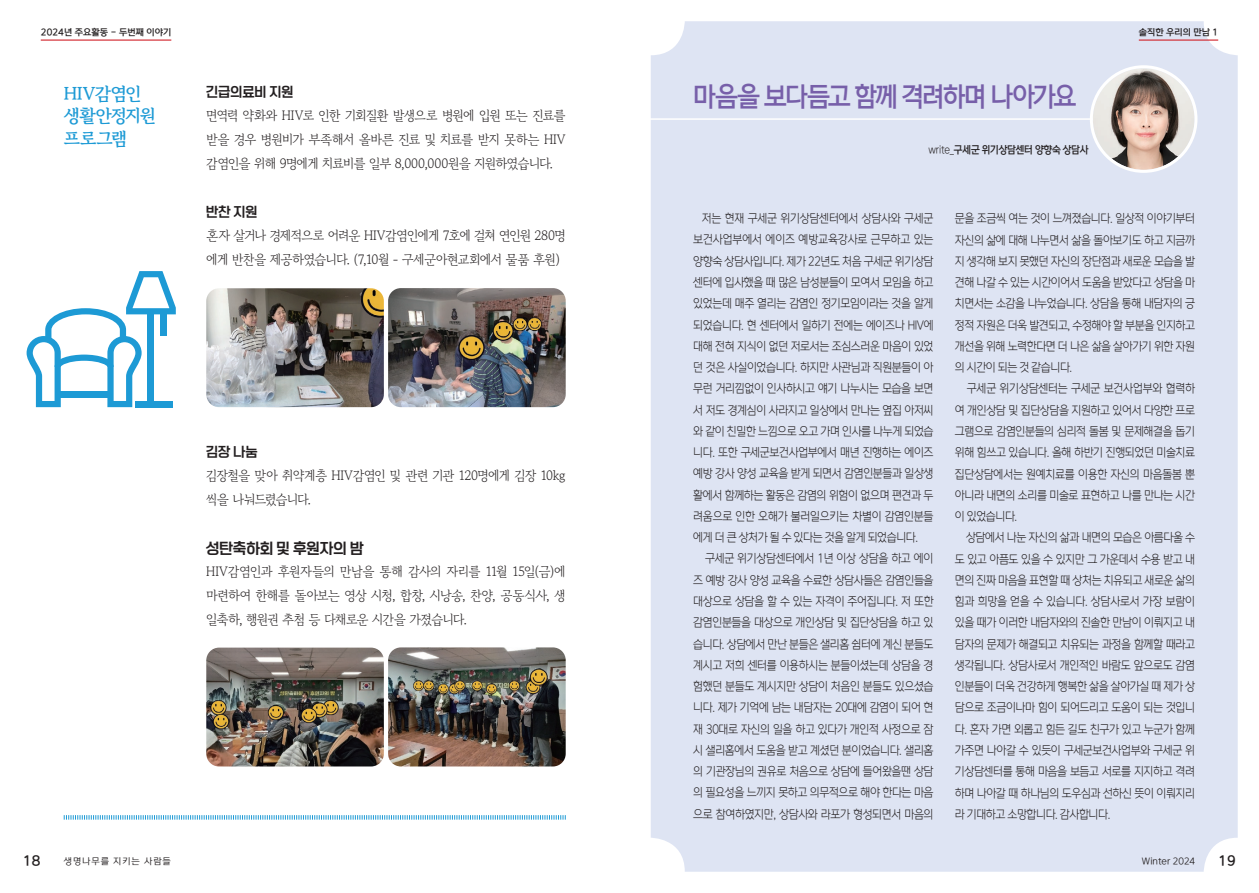
<style>
.page{position:relative;width:1259px;height:893px;background:#fff}
.page>*{position:absolute;margin:0;border:0;box-sizing:border-box;transform-origin:0 0}
.t1{font:27px "ONE Mobile OTF Bold";letter-spacing:-.055em;color:#775fa9;scale:.9 1}
.t2{font:700 18px/22.5px "Gowun Batang";letter-spacing:-.02em;color:#1d9ad5}
.t3{font:15px "ONE Mobile Title OTF Regular";letter-spacing:-.005em;color:#231f20;scale:.95 1}
.t4{font:13.5px/24px "Gowun Batang";letter-spacing:-.055em;color:#231f20;text-align:justify;scale:.95 1}
.t5{font:13.5px "ONE Mobile Title OTF Regular";letter-spacing:-.015em;color:#231f20;scale:.95 1}
.t6{font:13.5px "ONE Mobile OTF Bold";color:#231f20}
.t7{font:12px/21.3px "ONE Mobile OTF Light";letter-spacing:-.04em;color:#231f20;text-align:justify;scale:.9 1}
.t8{font:10.5px "ONE Mobile OTF Bold";letter-spacing:-.025em;color:#231f20;scale:.9 1}
.t9{font:9px "ONE Mobile OTF Bold";color:#231f20}
.t10{font:9px "ONE Mobile OTF Regular";letter-spacing:.1em;color:#231f20}
.t11{font:9px "ONE Mobile OTF Regular";color:#231f20}
.s1{font-family:"ONE Mobile OTF Light"}
</style>
<div class="page">
<div style="left:651px;top:21px;width:586px;height:851px;background:#dee4f3;border-radius:34px"></div>
<hr style="left:41px;top:40px;width:130px;height:1px;background:#d1232a">
<img style="left:206px;top:288px;width:178px;height:119px">
<img style="left:388px;top:288px;width:178px;height:119px">
<img style="left:206px;top:648px;width:178px;height:118px">
<img style="left:388px;top:647px;width:178px;height:119px">
<svg style="left:63px;top:815px;width:503px;height:5px"></svg>
<hr style="left:1138px;top:40px;width:80px;height:1px;background:#d1232a">
<hr style="left:629px;top:118px;width:471px;height:2px;background:#fff">
<img style="left:1093px;top:68px;width:101px;height:102px;border-radius:51px">
<div style="left:1090px;top:65px;width:107px;height:108px;border:3px solid #fff;border-radius:50%"></div>
<svg style="left:27px;top:271px;width:149px;height:136px"></svg>
<div style="left:160px;top:311px;width:6px;height:25px;background:#1d9ad5"></div>
<p class="t9" style="left:41px;top:27px;width:132px">2024년 주요활동 - 두번째 이야기</p>
<h2 class="t2" style="left:64px;top:81px;width:94px">HIV감염인 생활안정지원 프로그램</h2>
<p class="t5" style="left:206px;top:84px;width:93px">긴급의료비 지원</p>
<p class="t4" style="left:206px;top:102px;width:380px">면역력 약화와 HIV로 인한 기회질환 발생으로 병원에 입원 또는 진료를 받을 경우 병원비가 부족해서 올바른 진료 및 치료를 받지 못하는 HIV 감염인을 위해 9명에게 치료비를 일부 8,000,000원을 지원하였습니다.</p>
<p class="t5" style="left:206px;top:204px;width:56px">반찬 지원</p>
<p class="t4" style="left:206px;top:222px;width:380px">혼자 살거나 경제적으로 어려운 HIV감염인에게 7호에 걸쳐 연인원 280명 에게 반찬을 제공하였습니다. (7,10월 - 구세군아현교회에서 물품 후원)</p>
<p class="t5" style="left:206px;top:444px;width:56px">김장 나눔</p>
<p class="t4" style="left:206px;top:462px;width:380px">김장철을 맞아 취약계층 HIV감염인 및 관련 기관 120명에게 김장 10kg 씩을 나눠드렸습니다.</p>
<p class="t3" style="left:206px;top:540px;width:167px">성탄축하회 및 후원자의 밤</p>
<p class="t4" style="left:206px;top:558px;width:380px">HIV감염인과 후원자들의 만남을 통해 감사의 자리를 11월 15일(금)에 마련하여 한해를 돌아보는 영상 시청, 합창, 시낭송, 찬양, 공동식사, 생 일축하, 행원권 추첨 등 다채로운 시간을 가졌습니다.</p>
<h1 class="t1" style="left:693px;top:83px;width:427px">마음을 보다듬고 함께 격려하며 나아가요</h1>
<p class="t8" style="left:928px;top:145px;width:179px"><span class="s1">write_</span>구세군 위기상담센터 양향숙 상담사</p>
<p class="t9" style="left:1138px;top:27px;width:81px">솔직한 우리의 만남 1</p>
<p class="t7" style="left:693px;top:208px;width:268px;text-indent:8px">저는 현재 구세군 위기상담센터에서 상담사와 구세군 보건사업부에서 에이즈 예방교육강사로 근무하고 있는 양향숙 상담사입니다. 제가 22년도 처음 구세군 위기상담 센터에 입사했을 때 많은 남성분들이 모여서 모임을 하고 있었는데 매주 열리는 감염인 정기모임이라는 것을 알게 되었습니다. 현 센터에서 일하기 전에는 에이즈나 HIV에 대해 전혀 지식이 없던 저로서는 조심스러운 마음이 있었 던 것은 사실이었습니다. 하지만 사관님과 직원분들이 아 무런 거리낌없이 인사하시고 얘기 나누시는 모습을 보면 서 저도 경계심이 사라지고 일상에서 만나는 옆집 아저씨 와 같이 친밀한 느낌으로 오고 가며 인사를 나누게 되었습 니다. 또한 구세군보건사업부에서 매년 진행하는 에이즈 예방 강사 양성 교육을 받게 되면서 감염인분들과 일상생 활에서 함께하는 활동은 감염의 위험이 없으며 편견과 두 려움으로 인한 오해가 불러일으키는 차별이 감염인분들 에게 더 큰 상처가 될 수 있다는 것을 알게 되었습니다.</p>
<p class="t7" style="left:693px;top:549px;width:269px;text-indent:12px">구세군 위기상담센터에서 1년 이상 상담을 하고 에이 즈 예방 강사 양성 교육을 수료한 상담사들은 감염인들을 대상으로 상담을 할 수 있는 자격이 주어집니다. 저 또한 감염인분들을 대상으로 개인상담 및 집단상담을 하고 있 습니다. 상담에서 만난 분들은 샐리홈 쉼터에 계신 분들도 계시고 저희 센터를 이용하시는 분들이셨는데 상담을 경 험했던 분들도 계시지만 상담이 처음인 분들도 있으셨습 니다. 제가 기억에 남는 내담자는 20대에 감염이 되어 현 재 30대로 자신의 일을 하고 있다가 개인적 사정으로 잠 시 샐리홈에서 도움을 받고 계셨던 분이었습니다. 샐리홈 의 기관장님의 권유로 처음으로 상담에 들어왔을땐 상담 의 필요성을 느끼지 못하고 의무적으로 해야 한다는 마음 으로 참여하였지만, 상담사와 라포가 형성되면서 마음의</p>
<p class="t7" style="left:955px;top:208px;width:268px">문을 조금씩 여는 것이 느껴졌습니다. 일상적 이야기부터 자신의 삶에 대해 나누면서 삶을 돌아보기도 하고 지금까 지 생각해 보지 못했던 자신의 장단점과 새로운 모습을 발 견해 나갈 수 있는 시간이어서 도움을 받았다고 상담을 마 치면서는 소감을 나누었습니다. 상담을 통해 내담자의 긍 정적 자원은 더욱 발견되고, 수정해야 할 부분을 인지하고 개선을 위해 노력한다면 더 나은 삶을 살아가기 위한 자원 의 시간이 되는 것 같습니다.</p>
<p class="t7" style="left:955px;top:379px;width:268px;text-indent:12px">구세군 위기상담센터는 구세군 보건사업부와 협력하 여 개인상담 및 집단상담을 지원하고 있어서 다양한 프로 그램으로 감염인분들의 심리적 돌봄 및 문제해결을 돕기 위해 힘쓰고 있습니다. 올해 하반기 진행되었던 미술치료 집단상담에서는 원예치료를 이용한 자신의 마음돌봄 뿐 아니라 내면의 소리를 미술로 표현하고 나를 만나는 시간 이 있었습니다.</p>
<p class="t7" style="left:955px;top:527px;width:268px;text-indent:11px">상담에서 나눈 자신의 삶과 내면의 모습은 아름다울 수 도 있고 아픔도 있을 수 있지만 그 가운데서 수용 받고 내 면의 진짜 마음을 표현할 때 상처는 치유되고 새로운 삶의 힘과 희망을 얻을 수 있습니다. 상담사로서 가장 보람이 있을 때가 이러한 내담자와의 진솔한 만남이 이뤄지고 내 담자의 문제가 해결되고 치유되는 과정을 함께할 때라고 생각됩니다. 상담사로서 개인적인 바람도 앞으로도 감염 인분들이 더욱 건강하게 행복한 삶을 살아가실 때 제가 상 담으로 조금이나마 힘이 되어드리고 도움이 되는 것입니 다. 혼자 가면 외롭고 힘든 길도 친구가 있고 누군가 함께 가주면 나아갈 수 있듯이 구세군보건사업부와 구세군 위 기상담센터를 통해 마음을 보듬고 서로를 지지하고 격려 하며 나아갈 때 하나님의 도우심과 선하신 뜻이 이뤄지리 라 기대하고 소망합니다. 감사합니다.</p>
<p class="t6" style="left:23px;top:854px;width:19px">18</p>
<p class="t10" style="left:64px;top:856px;width:109px">생명나무를 지키는 사람들</p>
<p class="t11" style="left:1142px;top:856px;width:55px">Winter 2024</p>
<p class="t6" style="left:1218px;top:854px;width:19px">19</p>
</div>
